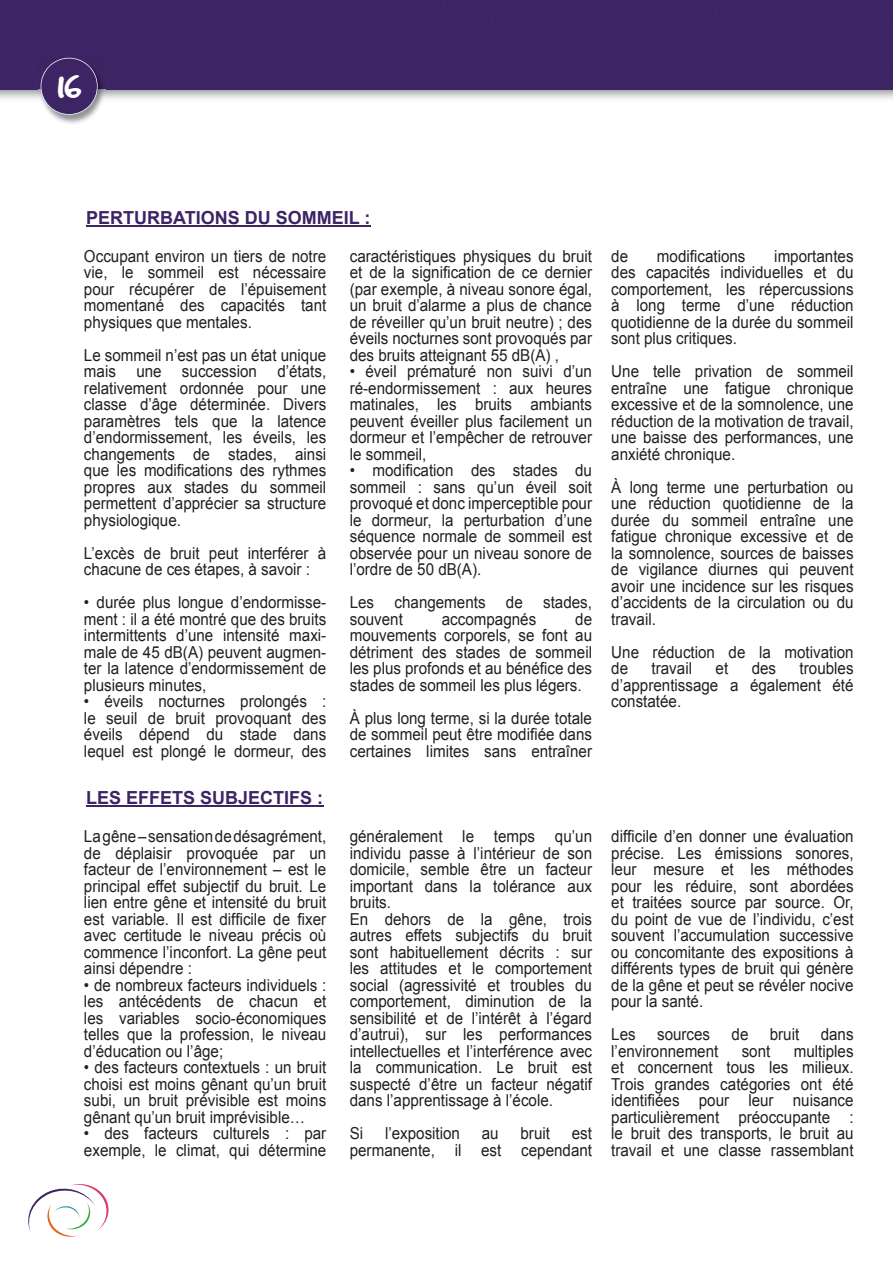
<style>
.page{position:relative;width:893px;height:1263px;background:#fff}
.page>*{position:absolute;margin:0;border:0;box-sizing:border-box;transform-origin:0 0}
.t1{font:45.15px "Good Dog Plain";color:#fff}
.t2{font:700 18px "Arial";color:#3c2465}
.t3{font:16.5px/16.5px "Arial";color:#241f1f;text-align:justify;scale:.92 1}
</style>
<div class="page">
<hr style="left:86px;top:225px;width:284px;height:1px;background:#3c2465">
<hr style="left:86px;top:805px;width:237px;height:2px;background:#3c2465">
<svg style="left:28px;top:1184px;width:81px;height:53px"></svg>
<img style="left:51px;top:115px;width:42px;height:9px">
<svg style="left:0;top:0;width:893px;height:115px"></svg>
<h1 class="t1" style="left:57px;top:69px;width:26px">16</h1>
<p class="t2" style="left:86px;top:205px;width:286px">PERTURBATIONS DU SOMMEIL :</p>
<p class="t3" style="left:84px;top:248px;width:265px">Occupant environ un tiers de notre vie, le sommeil est nécessaire pour récupérer de l’épuisement momentané des capacités tant physiques que mentales.</p>
<p class="t3" style="left:84px;top:347px;width:265px">Le sommeil n’est pas un état unique mais une succession d’états, relativement ordonnée pour une classe d’âge déterminée. Divers paramètres tels que la latence d’endormissement, les éveils, les changements de stades, ainsi que les modifications des rythmes propres aux stades du sommeil permettent d’apprécier sa structure physiologique.</p>
<p class="t3" style="left:84px;top:545px;width:265px">L’excès de bruit peut interférer à chacune de ces étapes, à savoir :</p>
<p class="t3" style="left:84px;top:594px;width:265px">• durée plus longue d’endormisse&shy;ment : il a été montré que des bruits intermittents d’une intensité maxi&shy;male de 45 dB(A) peuvent augmen&shy;ter la latence d’endormissement de plusieurs minutes,</p>
<p class="t3" style="left:84px;top:693px;width:265px">• éveils nocturnes prolongés : le seuil de bruit provoquant des éveils dépend du stade dans lequel est plongé le dormeur, des</p>
<p class="t2" style="left:86px;top:786px;width:239px">LES EFFETS SUBJECTIFS :</p>
<p class="t3" style="left:84px;top:828px;width:265px">La gêne – sensation de désagrément, de déplaisir provoquée par un facteur de l’environnement – est le principal effet subjectif du bruit. Le lien entre gêne et intensité du bruit est variable. Il est difficile de fixer avec certitude le niveau précis où commence l’inconfort. La gêne peut ainsi dépendre :</p>
<p class="t3" style="left:84px;top:977px;width:265px">• de nombreux facteurs individuels : les antécédents de chacun et les variables socio-économiques telles que la profession, le niveau d’éducation ou l’âge;</p>
<p class="t3" style="left:84px;top:1059px;width:265px">• des facteurs contextuels : un bruit choisi est moins gênant qu’un bruit subi, un bruit prévisible est moins gênant qu’un bruit imprévisible…</p>
<p class="t3" style="left:84px;top:1125px;width:265px">• des facteurs culturels : par exemple, le climat, qui détermine</p>
<p class="t3" style="left:350px;top:248px;width:265px">caractéristiques physiques du bruit et de la signification de ce dernier (par exemple, à niveau sonore égal, un bruit d’alarme a plus de chance de réveiller qu’un bruit neutre) ; des éveils nocturnes sont provoqués par des bruits atteignant 55 dB(A) ,</p>
<p class="t3" style="left:350px;top:363px;width:265px">• éveil prématuré non suivi d’un ré-endormissement : aux heures matinales, les bruits ambiants peuvent éveiller plus facilement un dormeur et l’empêcher de retrouver le sommeil,</p>
<p class="t3" style="left:350px;top:462px;width:265px">• modification des stades du sommeil : sans qu’un éveil soit provoqué et donc imperceptible pour le dormeur, la perturbation d’une séquence normale de sommeil est observée pour un niveau sonore de l’ordre de 50 dB(A).</p>
<p class="t3" style="left:350px;top:594px;width:265px">Les changements de stades, souvent</p>
<p class="t3" style="left:442px;top:611px;width:104px">accompagnés</p>
<p class="t3" style="left:350px;top:611px;width:265px;text-indent:225px">de mouvements corporels, se font au détriment des stades de sommeil les plus profonds et au bénéfice des stades de sommeil les plus légers.</p>
<p class="t3" style="left:350px;top:710px;width:265px">À plus long terme, si la durée totale de sommeil peut être modifiée dans certaines limites sans entraîner</p>
<p class="t3" style="left:350px;top:828px;width:265px;text-align:left">généralement le temps qu’un individu passe à l’intérieur de son domicile, semble être un facteur important dans la tolérance aux bruits.<br>En dehors de la gêne, trois autres effets subjectifs du bruit sont habituellement décrits : sur les attitudes et le comportement social (agressivité et troubles du comportement, diminution de la sensibilité et de l’intérêt à l’égard d’autrui), sur les performances intellectuelles et l’interférence avec la communication. Le bruit est suspecté d’être un facteur négatif dans l’apprentissage à l’école.</p>
<p class="t3" style="left:350px;top:1125px;width:16px">Si</p>
<p class="t3" style="left:385px;top:1125px;width:83px">l’exposition</p>
<p class="t3" style="left:482px;top:1125px;width:20px">au</p>
<p class="t3" style="left:520px;top:1125px;width:34px">bruit</p>
<p class="t3" style="left:350px;top:1125px;width:265px;text-align:right">est<br>permanente, il est cependant</p>
<p class="t3" style="left:611px;top:248px;width:20px">de</p>
<p class="t3" style="left:657px;top:248px;width:98px">modifications</p>
<p class="t3" style="left:611px;top:248px;width:265px;text-indent:163px">importantes des capacités individuelles et du comportement, les répercussions à long terme d’une réduction quotidienne de la durée du sommeil sont plus critiques.</p>
<p class="t3" style="left:611px;top:363px;width:265px">Une telle privation de sommeil entraîne une fatigue chronique excessive et de la somnolence, une réduction de la motivation de travail, une baisse des performances, une anxiété chronique.</p>
<p class="t3" style="left:611px;top:479px;width:265px">À long terme une perturbation ou une réduction quotidienne de la durée du sommeil entraîne une fatigue chronique excessive et de la somnolence, sources de baisses de vigilance diurnes qui peuvent avoir une incidence sur les risques d’accidents de la circulation ou du travail.</p>
<p class="t3" style="left:611px;top:644px;width:265px">Une réduction de la motivation de</p>
<p class="t3" style="left:611px;top:660px;width:265px;text-indent:188px">troubles d’apprentissage a également été constatée.</p>
<p class="t3" style="left:652px;top:660px;width:46px">travail</p>
<p class="t3" style="left:715px;top:660px;width:15px">et</p>
<p class="t3" style="left:752px;top:660px;width:28px">des</p>
<p class="t3" style="left:611px;top:828px;width:265px">difficile d’en donner une évaluation précise. Les émissions sonores, leur mesure et les méthodes pour les réduire, sont abordées et traitées source par source. Or, du point de vue de l’individu, c’est souvent l’accumulation successive ou concomitante des expositions à différents types de bruit qui génère de la gêne et peut se révéler nocive pour la santé.</p>
<p class="t3" style="left:611px;top:1026px;width:28px">Les</p>
<p class="t3" style="left:657px;top:1026px;width:59px">sources</p>
<p class="t3" style="left:732px;top:1026px;width:20px">de</p>
<p class="t3" style="left:770px;top:1026px;width:34px">bruit</p>
<p class="t3" style="left:821px;top:1026px;width:37px">dans</p>
<p class="t3" style="left:611px;top:1043px;width:118px">l’environnement</p>
<p class="t3" style="left:742px;top:1043px;width:33px">sont</p>
<p class="t3" style="left:611px;top:1043px;width:265px;text-indent:182px">multiples et concernent tous les milieux.<br>Trois grandes catégories ont été identifiées pour leur nuisance particulièrement préoccupante : le bruit des transports, le bruit au travail et une classe rassemblant</p>
</div>
